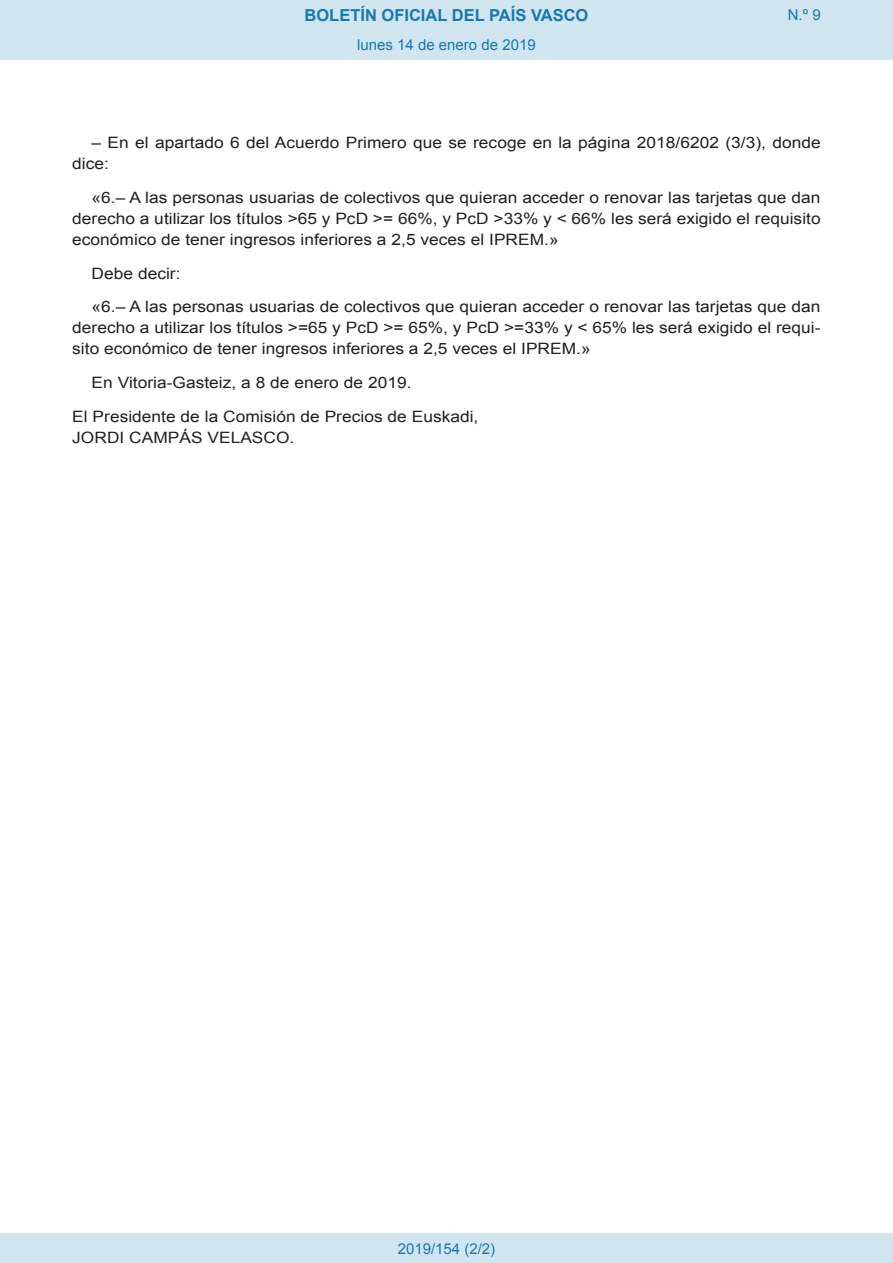
<style>
.page{position:relative;width:893px;height:1263px;background:#fff}
.page>*{position:absolute;margin:0;border:0;box-sizing:border-box;transform-origin:0 0}
.t1{font:700 16.5px "Arial";color:#1879ad}
.BOPVDetalle{font:15.6px/21px "Arial";color:#231f20;text-align:justify;scale:1.11 1}
.BOPVFirmaPuesto{font:15.6px "Arial";color:#231f20;scale:1.11 1}
.BOPVFirmaLugFec{font:15.6px "Arial";color:#231f20;scale:1.11 1}
.BOPVFirmaNombre{font:15.6px "Arial";color:#231f20;scale:1.11 1}
.Paginacion_Centro{font:15px "Arial";color:#1879ad}
</style>
<div class="page">
<div style="left:0;top:0;width:893px;height:60px;background:#d0e5f0"></div>
<div style="left:0;top:1233px;width:893px;height:30px;background:#d0e5f0"></div>
<p class="t1" style="left:305px;top:4px;width:285px">BOLETÍN OFICIAL DEL PAÍS VASCO</p>
<p class="Paginacion_Centro" style="left:357px;top:35px;width:180px">lunes 14 de enero de 2019</p>
<p class="Paginacion_Centro" style="left:788px;top:5px;width:34px">N.º 9</p>
<p class="BOPVDetalle" style="left:72px;top:132px;width:676px;text-indent:19px">– En el apartado 6 del Acuerdo Primero que se recoge en la página 2018/6202 (3/3), donde dice:</p>
<p class="BOPVDetalle" style="left:72px;top:187px;width:676px;text-indent:19px">«6.– A las personas usuarias de colectivos que quieran acceder o renovar las tarjetas que dan derecho a utilizar los títulos &gt;65 y PcD &gt;= 66%, y PcD &gt;33% y &lt; 66% les será exigido el requisito económico de tener ingresos inferiores a 2,5 veces el IPREM.»</p>
<p class="BOPVDetalle" style="left:92px;top:263px;width:82px">Debe decir:</p>
<p class="BOPVDetalle" style="left:72px;top:297px;width:676px;text-indent:19px">«6.– A las personas usuarias de colectivos que quieran acceder o renovar las tarjetas que dan derecho a utilizar los títulos &gt;=65 y PcD &gt;= 65%, y PcD &gt;=33% y &lt; 65% les será exigido el requi&shy;sito económico de tener ingresos inferiores a 2,5 veces el IPREM.»</p>
<p class="BOPVFirmaLugFec" style="left:92px;top:372px;width:290px">En Vitoria-Gasteiz, a 8 de enero de 2019.</p>
<p class="BOPVFirmaPuesto" style="left:72px;top:406px;width:367px">El Presidente de la Comisión de Precios de Euskadi,</p>
<p class="BOPVFirmaNombre" style="left:72px;top:427px;width:202px">JORDI CAMPÁS VELASCO.</p>
<p class="Paginacion_Centro" style="left:398px;top:1238px;width:99px">2019/154 (2/2)</p>
</div>
